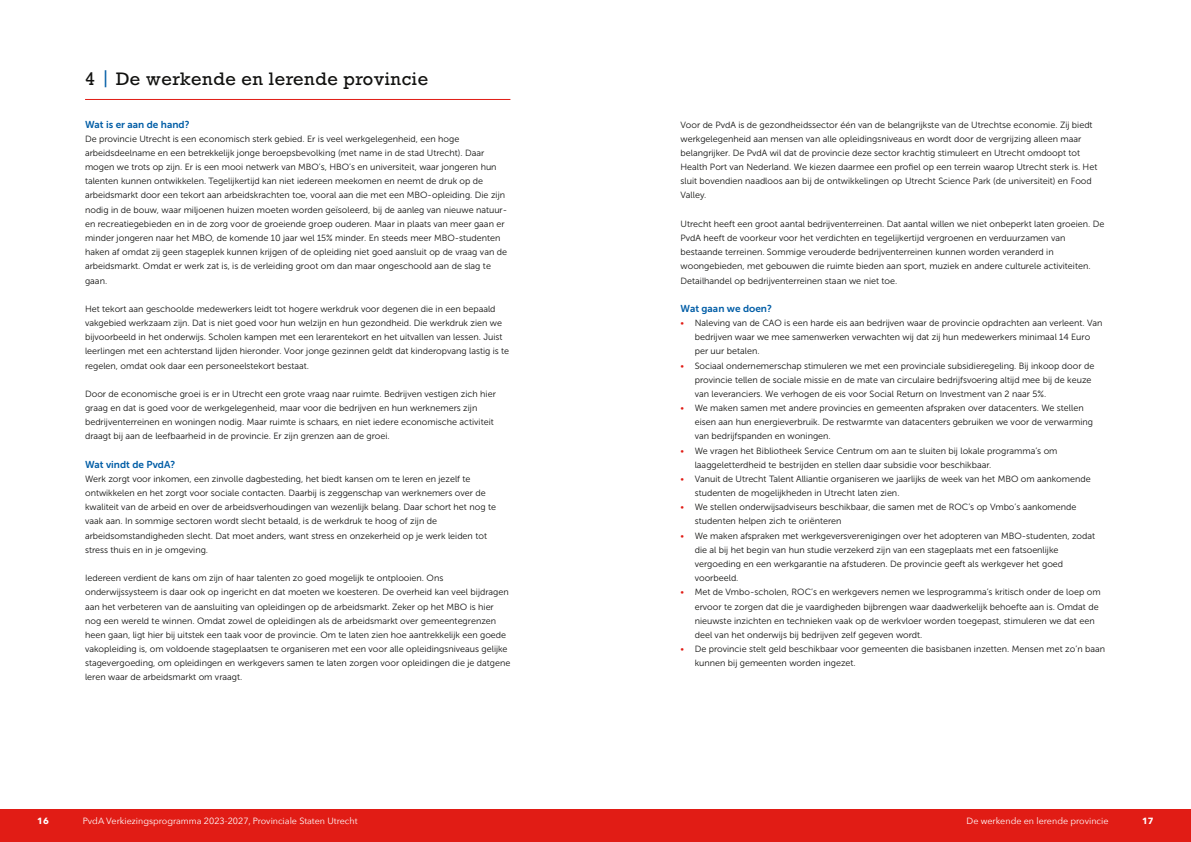
<style>
.page{position:relative;width:1191px;height:842px;background:#fff}
.page>*{position:absolute;margin:0;border:0;box-sizing:border-box;transform-origin:0 0}
.heading{font:17px "Rockwell";letter-spacing:.03em;color:#11110f}
.tussenkopjes{font:10px "Museo Sans 700";color:#005da6}
.bodytekst{font:9px/14.2px "Museo Sans 300";color:#11110f}
.subheading{font:9px "Avenir Next";color:#fff}
.t1{font:700 9px "Avenir Next";color:#fff}
.s1{color:#005da6}
.s2{color:#e11c15}
</style>
<div class="page">
<div style="left:0;top:809px;width:595px;height:33px;background:#e11c15"></div>
<div style="left:595px;top:809px;width:596px;height:33px;background:#e11c15"></div>
<hr style="left:85px;top:99px;width:425px;height:1px;background:#e11c15">
<p class="heading" style="left:85px;top:68px;width:344px">4 <span class="s1">|</span> De werkende en lerende provincie</p>
<p class="tussenkopjes" style="left:85px;top:119px;width:106px">Wat is er aan de hand?</p>
<p class="bodytekst" style="left:85px;top:132px;width:423px">De provincie Utrecht is een economisch sterk gebied. Er is veel werkgelegenheid, een hoge arbeidsdeelname en een betrekkelijk jonge beroepsbevolking (met name in de stad Utrecht). Daar mogen we trots op zijn. Er is een mooi netwerk van MBO’s, HBO’s en universiteit, waar jongeren hun talenten kunnen ontwikkelen. Tegelijkertijd kan niet iedereen meekomen en neemt de druk op de arbeidsmarkt door een tekort aan arbeidskrachten toe, vooral aan die met een MBO-opleiding. Die zijn nodig in de bouw, waar miljoenen huizen moeten worden geïsoleerd, bij de aanleg van nieuwe natuur&shy;en recreatiegebieden en in de zorg voor de groeiende groep ouderen. Maar in plaats van meer gaan er minder jongeren naar het MBO, de komende 10 jaar wel 15% minder. En steeds meer MBO-studenten haken af omdat zij geen stageplek kunnen krijgen of de opleiding niet goed aansluit op de vraag van de arbeidsmarkt. Omdat er werk zat is, is de verleiding groot om dan maar ongeschoold aan de slag te gaan.</p>
<p class="bodytekst" style="left:85px;top:302px;width:426px">Het tekort aan geschoolde medewerkers leidt tot hogere werkdruk voor degenen die in een bepaald vakgebied werkzaam zijn. Dat is niet goed voor hun welzijn en hun gezondheid. Die werkdruk zien we bijvoorbeeld in het onderwijs. Scholen kampen met een lerarentekort en het uitvallen van lessen. Juist leerlingen met een achterstand lijden hieronder. Voor jonge gezinnen geldt dat kinderopvang lastig is te regelen, omdat ook daar een personeelstekort bestaat.</p>
<p class="bodytekst" style="left:85px;top:387px;width:412px">Door de economische groei is er in Utrecht een grote vraag naar ruimte. Bedrijven vestigen zich hier graag en dat is goed voor de werkgelegenheid, maar voor die bedrijven en hun werknemers zijn bedrijventerreinen en woningen nodig. Maar ruimte is schaars, en niet iedere economische activiteit draagt bij aan de leefbaarheid in de provincie. Er zijn grenzen aan de groei.</p>
<p class="tussenkopjes" style="left:85px;top:459px;width:92px">Wat vindt de PvdA?</p>
<p class="bodytekst" style="left:85px;top:472px;width:412px">Werk zorgt voor inkomen, een zinvolle dagbesteding, het biedt kansen om te leren en jezelf te ontwikkelen en het zorgt voor sociale contacten. Daarbij is zeggenschap van werknemers over de kwaliteit van de arbeid en over de arbeidsverhoudingen van wezenlijk belang. Daar schort het nog te vaak aan. In sommige sectoren wordt slecht betaald, is de werkdruk te hoog of zijn de arbeidsomstandigheden slecht. Dat moet anders, want stress en onzekerheid op je werk leiden tot stress thuis en in je omgeving.</p>
<p class="bodytekst" style="left:85px;top:571px;width:427px">Iedereen verdient de kans om zijn of haar talenten zo goed mogelijk te ontplooien. Ons onderwijssysteem is daar ook op ingericht en dat moeten we koesteren. De overheid kan veel bijdragen aan het verbeteren van de aansluiting van opleidingen op de arbeidsmarkt. Zeker op het MBO is hier nog een wereld te winnen. Omdat zowel de opleidingen als de arbeidsmarkt over gemeentegrenzen heen gaan, ligt hier bij uitstek een taak voor de provincie. Om te laten zien hoe aantrekkelijk een goede vakopleiding is, om voldoende stageplaatsen te organiseren met een voor alle opleidingsniveaus gelijke stagevergoeding, om opleidingen en werkgevers samen te laten zorgen voor opleidingen die je datgene leren waar de arbeidsmarkt om vraagt.</p>
<p class="bodytekst" style="left:680px;top:117px;width:418px">Voor de PvdA is de gezondheidssector één van de belangrijkste van de Utrechtse economie. Zij biedt werkgelegenheid aan mensen van alle opleidingsniveaus en wordt door de vergrijzing alleen maar belangrijker. De PvdA wil dat de provincie deze sector krachtig stimuleert en Utrecht omdoopt tot Health Port van Nederland. We kiezen daarmee een profiel op een terrein waarop Utrecht sterk is. Het sluit bovendien naadloos aan bij de ontwikkelingen op Utrecht Science Park (de universiteit) en Food Valley.</p>
<p class="bodytekst" style="left:680px;top:217px;width:425px">Utrecht heeft een groot aantal bedrijventerreinen. Dat aantal willen we niet onbeperkt laten groeien. De PvdA heeft de voorkeur voor het verdichten en tegelijkertijd vergroenen en verduurzamen van bestaande terreinen. Sommige verouderde bedrijventerreinen kunnen worden veranderd in woongebieden, met gebouwen die ruimte bieden aan sport, muziek en andere culturele activiteiten.<br>Detailhandel op bedrijventerreinen staan we niet toe.</p>
<p class="tussenkopjes" style="left:680px;top:303px;width:93px">Wat gaan we doen?</p>
<p class="bodytekst" style="left:694px;top:316px;width:409px;text-indent:-14px"><span class="s2">•</span> Naleving van de CAO is een harde eis aan bedrijven waar de provincie opdrachten aan verleent. Van bedrijven waar we mee samenwerken verwachten wij dat zij hun medewerkers minimaal 14 Euro per uur betalen.</p>
<p class="bodytekst" style="left:694px;top:358px;width:401px;text-indent:-14px"><span class="s2">•</span> Sociaal ondernemerschap stimuleren we met een provinciale subsidieregeling. Bij inkoop door de provincie tellen de sociale missie en de mate van circulaire bedrijfsvoering altijd mee bij de keuze van leveranciers. We verhogen de eis voor Social Return on Investment van 2 naar 5%.</p>
<p class="bodytekst" style="left:694px;top:401px;width:400px;text-indent:-14px"><span class="s2">•</span> We maken samen met andere provincies en gemeenten afspraken over datacenters. We stellen eisen aan hun energieverbruik. De restwarmte van datacenters gebruiken we voor de verwarming van bedrijfspanden en woningen.</p>
<p class="bodytekst" style="left:694px;top:443px;width:364px;text-indent:-14px"><span class="s2">•</span> We vragen het Bibliotheek Service Centrum om aan te sluiten bij lokale programma’s om laaggeletterdheid te bestrijden en stellen daar subsidie voor beschikbaar.</p>
<p class="bodytekst" style="left:694px;top:472px;width:397px;text-indent:-14px"><span class="s2">•</span> Vanuit de Utrecht Talent Alliantie organiseren we jaarlijks de week van het MBO om aankomende studenten de mogelijkheden in Utrecht laten zien.</p>
<p class="bodytekst" style="left:694px;top:500px;width:383px;text-indent:-14px"><span class="s2">•</span> We stellen onderwijsadviseurs beschikbaar, die samen met de ROC’s op Vmbo’s aankomende studenten helpen zich te oriënteren</p>
<p class="bodytekst" style="left:694px;top:528px;width:402px;text-indent:-14px"><span class="s2">•</span> We maken afspraken met werkgeversverenigingen over het adopteren van MBO-studenten, zodat die al bij het begin van hun studie verzekerd zijn van een stageplaats met een fatsoenlijke vergoeding en een werkgarantie na afstuderen. De provincie geeft als werkgever het goed voorbeeld.</p>
<p class="bodytekst" style="left:694px;top:585px;width:407px;text-indent:-14px"><span class="s2">•</span> Met de Vmbo-scholen, ROC’s en werkgevers nemen we lesprogramma’s kritisch onder de loep om ervoor te zorgen dat die je vaardigheden bijbrengen waar daadwerkelijk behoefte aan is. Omdat de nieuwste inzichten en technieken vaak op de werkvloer worden toegepast, stimuleren we dat een deel van het onderwijs bij bedrijven zelf gegeven wordt.</p>
<p class="bodytekst" style="left:694px;top:642px;width:412px;text-indent:-14px"><span class="s2">•</span> De provincie stelt geld beschikbaar voor gemeenten die basisbanen inzetten. Mensen met zo’n baan kunnen bij gemeenten worden ingezet.</p>
<p class="t1" style="left:37px;top:813px;width:13px">16</p>
<p class="subheading" style="left:83px;top:813px;width:276px">PvdA Verkiezingsprogramma 2023-2027, Provinciale Staten Utrecht</p>
<p class="subheading" style="left:966px;top:813px;width:143px">De werkende en lerende provincie</p>
<p class="t1" style="left:1142px;top:813px;width:13px">17</p>
</div>
